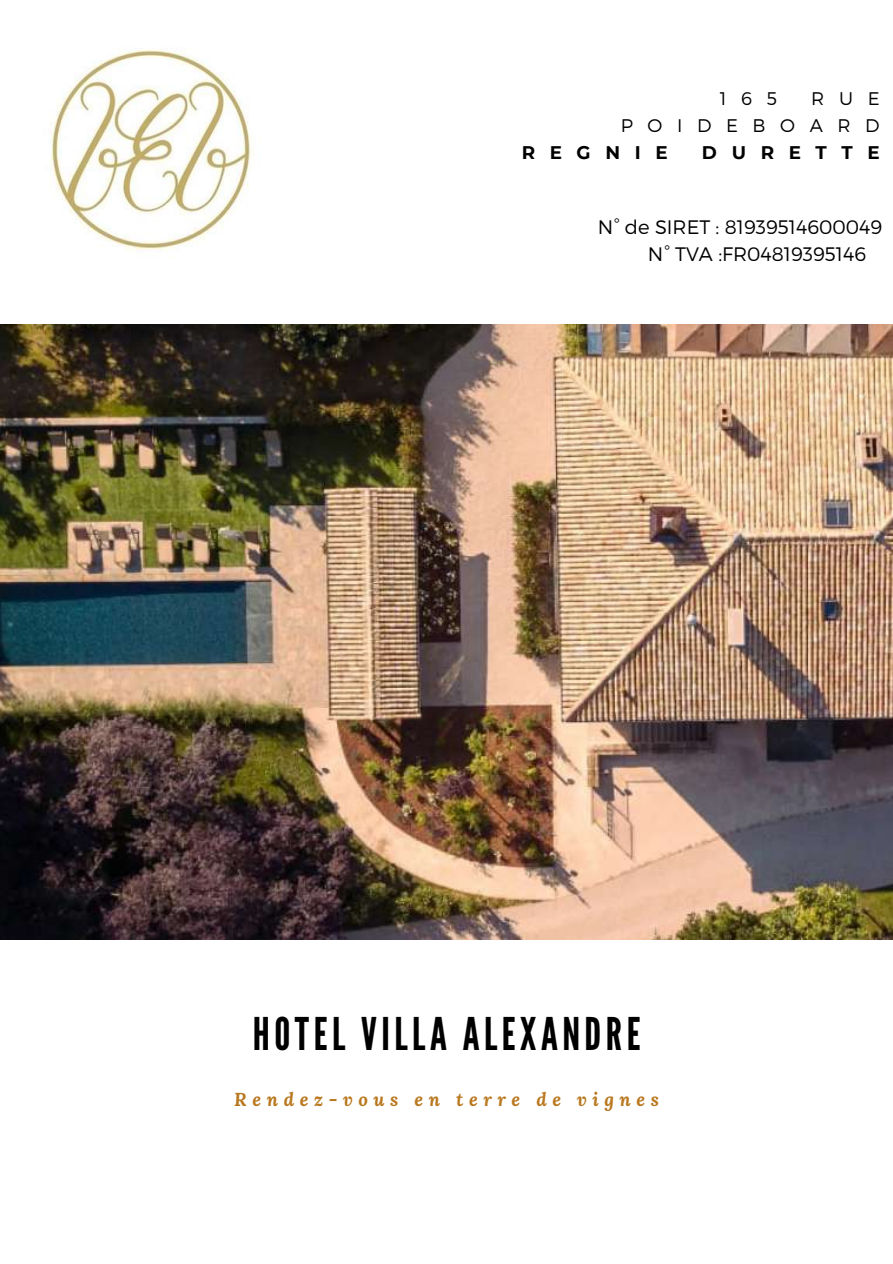
<style>
.page{position:relative;width:893px;height:1264px;background:#fff}
.page>*{position:absolute;margin:0;border:0;box-sizing:border-box;transform-origin:0 0}
.t1{font:45px "League Gothic";letter-spacing:.1em;color:#000}
.t2{font:300 19.5px/27px "Montserrat";color:#000}
.t3{font:italic 700 18.6px "Lora";letter-spacing:.3em;color:#b9781f}
.t4{font:300 18.3px/27px "Montserrat";letter-spacing:.8em;color:#000;text-align:right}
.t5{font:700 18.3px "Montserrat";letter-spacing:.8em;color:#000}
</style>
<div class="page">
<img style="left:0;top:324px;width:892px;height:615px">
<img style="left:50px;top:48px;width:202px;height:210px">
<p class="t4" style="left:719px;top:84px;width:59px">165</p>
<p class="t4" style="left:620px;top:84px;width:260px">RUE<br>POIDEBOARD</p>
<p class="t5" style="left:521px;top:142px;width:147px">REGNIE</p>
<p class="t5" style="left:702px;top:142px;width:179px">DURETTE</p>
<p class="t2" style="left:647px;top:212px;width:236px;text-indent:-50px">N° de SIRET : 81939514600049<br>N° TVA :FR04819395146</p>
<h1 class="t1" style="left:253px;top:1008px;width:389px">HOTEL VILLA ALEXANDRE</h1>
<p class="t3" style="left:234px;top:1086px;width:426px">Rendez-vous en terre de vignes</p>
</div>
